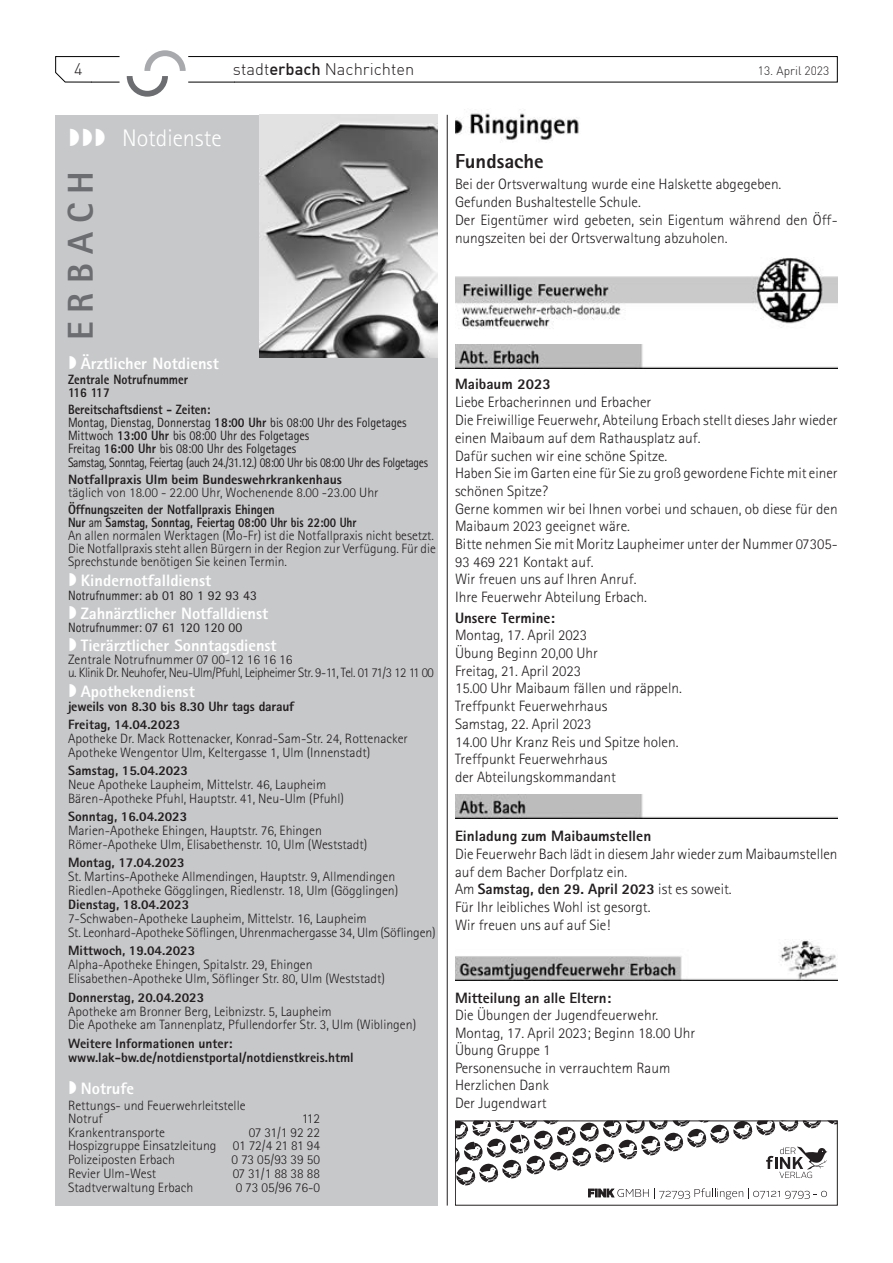
<style>
.page{position:relative;width:893px;height:1263px;background:#fff}
.page>*{position:absolute;margin:0;border:0;box-sizing:border-box;transform-origin:0 0}
.t1{font:800 36px "Rotis Sans Serif Std";letter-spacing:.25em;color:#6c6d70}
.t2{font:300 24px "Rotis Sans Serif Std";color:#fff}
.t3{font:800 20.25px "Rotis Sans Serif Std";color:#231f20}
.t4{font:800 16.5px "Rotis Sans Serif Std";color:#fff}
.t5{font:16.5px "DIN Light";color:#231f20}
.t6{font:300 15px/17.7px "Rotis Sans Serif Std";color:#231f20}
.t7{font:800 15px "Rotis Sans Serif Std";color:#231f20}
.t8{font:300 13.5px/14px "Rotis Sans Serif Std";color:#231f20}
.t9{font:13.5px/13px "Rotis Sans Serif Std";letter-spacing:-.005em;color:#231f20;scale:.9 1}
.t10{font:800 13.5px/18.1px "Rotis Sans Serif Std";color:#231f20}
.t11{font:300 13.5px/12.1px "Rotis Sans Serif Std";letter-spacing:-.03em;color:#231f20}
.t12{font:800 13.5px/13px "Rotis Sans Serif Std";color:#231f20;scale:.9 1}
.t13{font:12px "DIN Light";color:#231f20}
.s1{font-family:"DIN Medium Alternate Medium Alternate"}
.s2{font-weight:800}
.s3{font-weight:400}
</style>
<div class="page">
<svg style="left:55px;top:50px;width:783px;height:47px"></svg>
<img style="left:455px;top:109px;width:124px;height:31px">
<img style="left:455px;top:258px;width:383px;height:71px">
<img style="left:455px;top:345px;width:383px;height:24px">
<img style="left:455px;top:795px;width:383px;height:24px">
<img style="left:455px;top:939px;width:383px;height:41px">
<hr style="left:447px;top:115px;width:1px;height:1090px;background:#231f20">
<div style="left:55px;top:115px;width:383px;height:1090px;background:#c7c8ca"></div>
<img style="left:259px;top:115px;width:179px;height:243px">
<svg style="left:455px;top:1120px;width:383px;height:79px"></svg>
<p class="t5" style="left:74px;top:59px;width:10px">4</p>
<p class="t5" style="left:233px;top:59px;width:183px">stadt<span class="s1">erbach</span> Nachrichten</p>
<p class="t13" style="left:758px;top:64px;width:73px">13. April 2023</p>
<h2 class="t2" style="left:122px;top:124px;width:101px">Notdienste</h2>
<h1 class="t1" style="left:58px;top:340px;width:170px;rotate:-90deg">ERBACH</h1>
<p class="t4" style="left:81px;top:353px;width:139px">Ärztlicher Notdienst</p>
<p class="t12" style="left:68px;top:373px;width:135px">Zentrale Notrufnummer<br>116 117</p>
<p class="t9" style="left:68px;top:403px;width:401px"><span class="s2">Bereitschaftsdienst - Zeiten:<br></span>Montag, Dienstag, Donnerstag <span class="s2">18:00 Uhr</span> bis 08:00 Uhr des Folgetages Mittwoch <span class="s2">13:00 Uhr</span> bis 08:00 Uhr des Folgetages<br>Freitag <span class="s2">16:00 Uhr</span> bis 08:00 Uhr des Folgetages<br>Samstag, Sonntag, Feiertag (auch 24./31.12.) 08:00 Uhr bis 08:00 Uhr des Folgetages</p>
<p class="t10" style="left:68px;top:470px;width:275px">Notfallpraxis Ulm beim Bundeswehrkrankenhaus</p>
<p class="t8" style="left:68px;top:485px;width:312px">täglich von 18.00 - 22.00 Uhr, Wochenende 8.00 -23.00 Uhr</p>
<p class="t8" style="left:68px;top:503px;width:369px;line-height:13px"><span class="s2">Öffnungszeiten der Notfallpraxis Ehingen<br>Nur</span> <span class="s3">am</span> <span class="s2">Samstag, Sonntag, Feiertag 08:00 Uhr bis 22:00 Uhr<br></span>An allen normalen Werktagen (Mo-Fr) ist die Notfallpraxis nicht besetzt.<br>Die Notfallpraxis steht allen Bürgern in der Region zur Verfügung. Für die Sprechstunde benötigen Sie keinen Termin.</p>
<p class="t4" style="left:81px;top:570px;width:132px">Kindernotfalldienst</p>
<p class="t9" style="left:68px;top:588px;width:212px">Notrufnummer: ab 01 80 1 92 93 43</p>
<p class="t4" style="left:81px;top:603px;width:189px">Zahnärztlicher Notfalldienst</p>
<p class="t9" style="left:68px;top:621px;width:195px">Notrufnummer: 07 61 120 120 00</p>
<p class="t4" style="left:81px;top:635px;width:197px">Tierärztlicher Sonntagsdienst</p>
<p class="t11" style="left:68px;top:654px;width:367px">Zentrale Notrufnummer 07 00-12 16 16 16<br>u. Klinik Dr. Neuhofer, Neu-Ulm/Pfuhl, Leipheimer Str. 9-11, Tel. 01 71/3 12 11 00</p>
<p class="t4" style="left:81px;top:681px;width:115px">Apothekendienst</p>
<p class="t10" style="left:68px;top:697px;width:228px">jeweils von 8.30 bis 8.30 Uhr tags darauf<br>Freitag, 14.04.2023</p>
<p class="t8" style="left:68px;top:731px;width:341px">Apotheke Dr. Mack Rottenacker, Konrad-Sam-Str. 24, Rottenacker<br>Apotheke Wengentor Ulm, Keltergasse 1, Ulm (Innenstadt)</p>
<p class="t10" style="left:68px;top:761px;width:122px">Samstag, 15.04.2023</p>
<p class="t8" style="left:68px;top:778px;width:278px">Neue Apotheke Laupheim, Mittelstr. 46, Laupheim<br>Bären-Apotheke Pfuhl, Hauptstr. 41, Neu-Ulm (Pfuhl)</p>
<p class="t10" style="left:68px;top:807px;width:121px">Sonntag, 16.04.2023</p>
<p class="t8" style="left:68px;top:824px;width:301px">Marien-Apotheke Ehingen, Hauptstr. 76, Ehingen<br>Römer-Apotheke Ulm, Elisabethenstr. 10, Ulm (Weststadt)</p>
<p class="t10" style="left:68px;top:854px;width:118px">Montag, 17.04.2023</p>
<p class="t8" style="left:68px;top:870px;width:332px">St. Martins-Apotheke Allmendingen, Hauptstr. 9, Allmendingen<br>Riedlen-Apotheke Gögglingen, Riedlenstr. 18, Ulm (Gögglingen)</p>
<p class="t10" style="left:68px;top:895px;width:123px">Dienstag, 18.04.2023</p>
<p class="t8" style="left:68px;top:912px;width:369px">7-Schwaben-Apotheke Laupheim, Mittelstr. 16, Laupheim<br>St. Leonhard-Apotheke Söflingen, Uhrenmachergasse 34, Ulm (Söflingen)</p>
<p class="t10" style="left:68px;top:941px;width:129px">Mittwoch, 19.04.2023</p>
<p class="t8" style="left:68px;top:958px;width:318px">Alpha-Apotheke Ehingen, Spitalstr. 29, Ehingen<br>Elisabethen-Apotheke Ulm, Söflinger Str. 80, Ulm (Weststadt)</p>
<p class="t10" style="left:68px;top:988px;width:138px">Donnerstag, 20.04.2023</p>
<p class="t8" style="left:68px;top:1004px;width:350px">Apotheke am Bronner Berg, Leibnizstr. 5, Laupheim<br>Die Apotheke am Tannenplatz, Pfullendorfer Str. 3, Ulm (Wiblingen)</p>
<p class="t10" style="left:68px;top:1036px;width:287px;line-height:14px">Weitere Informationen unter: www.lak-bw.de/notdienstportal/notdienstkreis.html</p>
<p class="t4" style="left:81px;top:1078px;width:55px">Notrufe</p>
<p class="t8" style="left:68px;top:1098px;width:179px;line-height:13.5px">Rettungs- und Feuerwehrleitstelle<br>Notruf</p>
<p class="t8" style="left:302px;top:1111px;width:20px">112</p>
<p class="t8" style="left:68px;top:1125px;width:254px;line-height:13.5px;text-align:justify;text-indent:181px">07 31/1 92 22<br>Hospizgruppe Einsatzleitung 01 72/4 21 81 94<br>Polizeiposten Erbach</p>
<p class="t8" style="left:68px;top:1125px;width:99px">Krankentransporte</p>
<p class="t8" style="left:231px;top:1152px;width:90px">0 73 05/93 39 50</p>
<p class="t8" style="left:68px;top:1166px;width:90px">Revier Ulm-West</p>
<p class="t8" style="left:233px;top:1166px;width:89px">07 31/1 88 38 88</p>
<p class="t8" style="left:68px;top:1180px;width:127px">Stadtverwaltung Erbach</p>
<p class="t8" style="left:236px;top:1180px;width:86px">0 73 05/96 76-0</p>
<h3 class="t3" style="left:455px;top:148px;width:90px">Fundsache</h3>
<p class="t6" style="left:455px;top:175px;width:384px">Bei der Ortsverwaltung wurde eine Halskette abgegeben.<br>Gefunden Bushaltestelle Schule.<br>Der Eigentümer wird gebeten, sein Eigentum während den Öff&shy;nungszeiten bei der Ortsverwaltung abzuholen.</p>
<p class="t7" style="left:455px;top:375px;width:97px">Maibaum 2023</p>
<p class="t6" style="left:455px;top:393px;width:384px">Liebe Erbacherinnen und Erbacher<br>Die Freiwillige Feuerwehr, Abteilung Erbach stellt dieses Jahr wieder einen Maibaum auf dem Rathausplatz auf.<br>Dafür suchen wir eine schöne Spitze.<br>Haben Sie im Garten eine für Sie zu groß gewordene Fichte mit einer schönen Spitze?<br>Gerne kommen wir bei Ihnen vorbei und schauen, ob diese für den Maibaum 2023 geeignet wäre.<br>Bitte nehmen Sie mit Moritz Laupheimer unter der Nummer 07305- 93 469 221 Kontakt auf.<br>Wir freuen uns auf Ihren Anruf.<br>Ihre Feuerwehr Abteilung Erbach.</p>
<p class="t7" style="left:455px;top:608px;width:101px">Unsere Termine:</p>
<p class="t6" style="left:455px;top:626px;width:229px">Montag, 17. April 2023<br>Übung Beginn 20,00 Uhr<br>Freitag, 21. April 2023<br>15.00 Uhr Maibaum fällen und räppeln.<br>Treffpunkt Feuerwehrhaus<br>Samstag, 22. April 2023<br>14.00 Uhr Kranz Reis und Spitze holen.<br>Treffpunkt Feuerwehrhaus<br>der Abteilungskommandant</p>
<p class="t7" style="left:455px;top:826px;width:198px">Einladung zum Maibaumstellen</p>
<p class="t6" style="left:455px;top:845px;width:384px">Die Feuerwehr Bach lädt in diesem Jahr wieder zum Maibaumstellen auf dem Bacher Dorfplatz ein.<br>Am <span class="s2">Samstag, den 29. April 2023</span> ist es soweit.<br>Für Ihr leibliches Wohl ist gesorgt.<br>Wir freuen uns auf auf Sie!</p>
<p class="t7" style="left:455px;top:988px;width:158px">Mitteilung an alle Eltern:</p>
<p class="t6" style="left:455px;top:1006px;width:242px">Die Übungen der Jugendfeuerwehr.<br>Montag, 17. April 2023; Beginn 18.00 Uhr<br>Übung Gruppe 1<br>Personensuche in verrauchtem Raum<br>Herzlichen Dank<br>Der Jugendwart</p>
</div>
